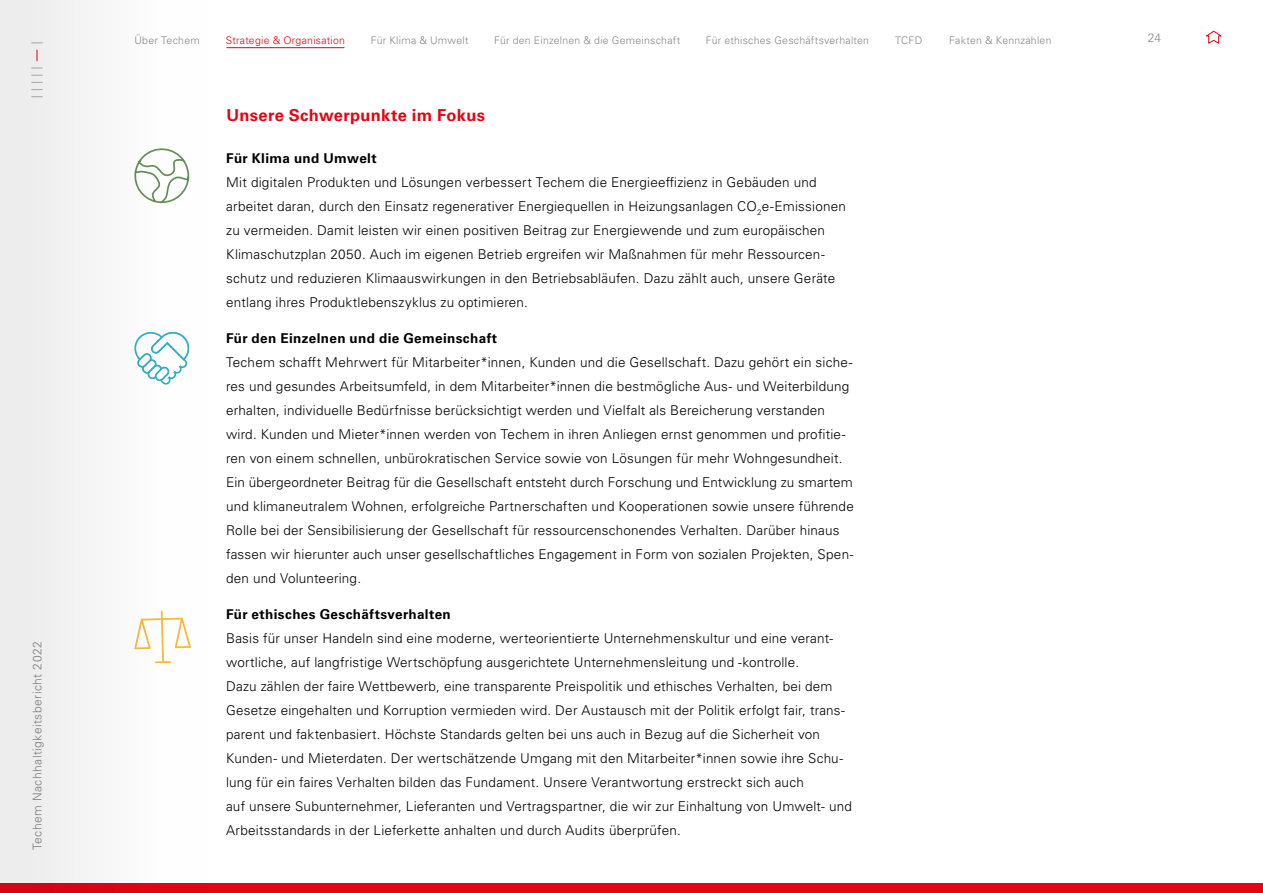
<style>
.page{position:relative;width:1263px;height:893px;background:#fff}
.page>*{position:absolute;margin:0;border:0;box-sizing:border-box;transform-origin:0 0}
.t1{font:700 16.5px "Univers LT Pro 65";letter-spacing:.02em;color:#e20613}
.t2{font:300 13.5px/24px "Univers LT Pro 45";letter-spacing:.015em;color:#000}
.t3{font:700 13.5px "Univers LT Pro 65";letter-spacing:.025em;color:#000}
.t4{font:300 12px "Univers LT Pro 45";letter-spacing:.04em;color:#878787}
.t5{font:300 10.5px "Univers LT Pro 45";letter-spacing:.025em;color:#878787}
.t6{font:300 10.5px "Univers LT Pro 45";letter-spacing:.02em;color:#e20613}
</style>
<div class="page">
<div style="left:0;top:883px;width:1263px;height:10px;background:#e20613"></div>
<svg style="left:1206px;top:30px;width:16px;height:14px"></svg>
<hr style="left:227px;top:47px;width:117px;height:1px;background:#e20613">
<div style="left:0;top:1px;width:209px;height:892px;background:#f5f5f5"></div>
<p class="t4" style="left:29px;top:850px;width:211px;rotate:-90deg">Techem Nachhaltigkeitsbericht 2022</p>
<p class="t5" style="left:134px;top:33px;width:67px">Über Techem</p>
<p class="t6" style="left:226px;top:33px;width:121px">Strategie &amp; Organisation</p>
<p class="t5" style="left:371px;top:33px;width:99px">Für Klima &amp; Umwelt</p>
<p class="t5" style="left:494px;top:33px;width:188px">Für den Einzelnen &amp; die Gemeinschaft</p>
<p class="t5" style="left:706px;top:33px;width:165px">Für ethisches Geschäftsverhalten</p>
<p class="t5" style="left:895px;top:33px;width:29px">TCFD</p>
<p class="t5" style="left:949px;top:33px;width:104px">Fakten &amp; Kennzahlen</p>
<p class="t1" style="left:227px;top:103px;width:260px">Unsere Schwerpunkte im Fokus</p>
<p class="t3" style="left:226px;top:148px;width:152px">Für Klima und Umwelt</p>
<p class="t2" style="left:226px;top:169px;width:621px">Mit digitalen Produkten und Lösungen verbessert Techem die Energieeffizienz in Gebäuden und arbeitet daran, durch den Einsatz regenerativer Energiequellen in Heizungsanlagen CO<sub>2</sub>e-Emissionen zu vermeiden. Damit leisten wir einen positiven Beitrag zur Energiewende und zum europäischen Klimaschutzplan 2050. Auch im eigenen Betrieb ergreifen wir Maßnahmen für mehr Ressourcen&shy;schutz und reduzieren Klimaauswirkungen in den Betriebsabläufen. Dazu zählt auch, unsere Geräte entlang ihres Produktlebenszyklus zu optimieren.</p>
<p class="t3" style="left:226px;top:328px;width:273px">Für den Einzelnen und die Gemeinschaft</p>
<p class="t2" style="left:226px;top:349px;width:629px">Techem schafft Mehrwert für Mitarbeiter*innen, Kunden und die Gesellschaft. Dazu gehört ein siche&shy;res und gesundes Arbeitsumfeld, in dem Mitarbeiter*innen die bestmögliche Aus- und Weiterbildung erhalten, individuelle Bedürfnisse berücksichtigt werden und Vielfalt als Bereicherung verstanden wird. Kunden und Mieter*innen werden von Techem in ihren Anliegen ernst genommen und profitie&shy;ren von einem schnellen, unbürokratischen Service sowie von Lösungen für mehr Wohngesundheit.<br>Ein übergeordneter Beitrag für die Gesellschaft entsteht durch Forschung und Entwicklung zu smartem und klimaneutralem Wohnen, erfolgreiche Partnerschaften und Kooperationen sowie unsere führende Rolle bei der Sensibilisierung der Gesellschaft für ressourcenschonendes Verhalten. Darüber hinaus fassen wir hierunter auch unser gesellschaftliches Engagement in Form von sozialen Projekten, Spen&shy;den und Volunteering.</p>
<p class="t3" style="left:226px;top:604px;width:226px">Für ethisches Geschäftsverhalten</p>
<p class="t2" style="left:226px;top:625px;width:627px">Basis für unser Handeln sind eine moderne, werteorientierte Unternehmenskultur und eine verant&shy;wortliche, auf langfristige Wertschöpfung ausgerichtete Unternehmensleitung und -kontrolle.<br>Dazu zählen der faire Wettbewerb, eine transparente Preispolitik und ethisches Verhalten, bei dem Gesetze eingehalten und Korruption vermieden wird. Der Austausch mit der Politik erfolgt fair, trans&shy;parent und faktenbasiert. Höchste Standards gelten bei uns auch in Bezug auf die Sicherheit von Kunden- und Mieterdaten. Der wertschätzende Umgang mit den Mitarbeiter*innen sowie ihre Schu&shy;lung für ein faires Verhalten bilden das Fundament. Unsere Verantwortung erstreckt sich auch<br>auf unsere Subunternehmer, Lieferanten und Vertragspartner, die wir zur Einhaltung von Umwelt- und Arbeitsstandards in der Lieferkette anhalten und durch Audits überprüfen.</p>
<p class="t4" style="left:1148px;top:30px;width:15px">24</p>
</div>
